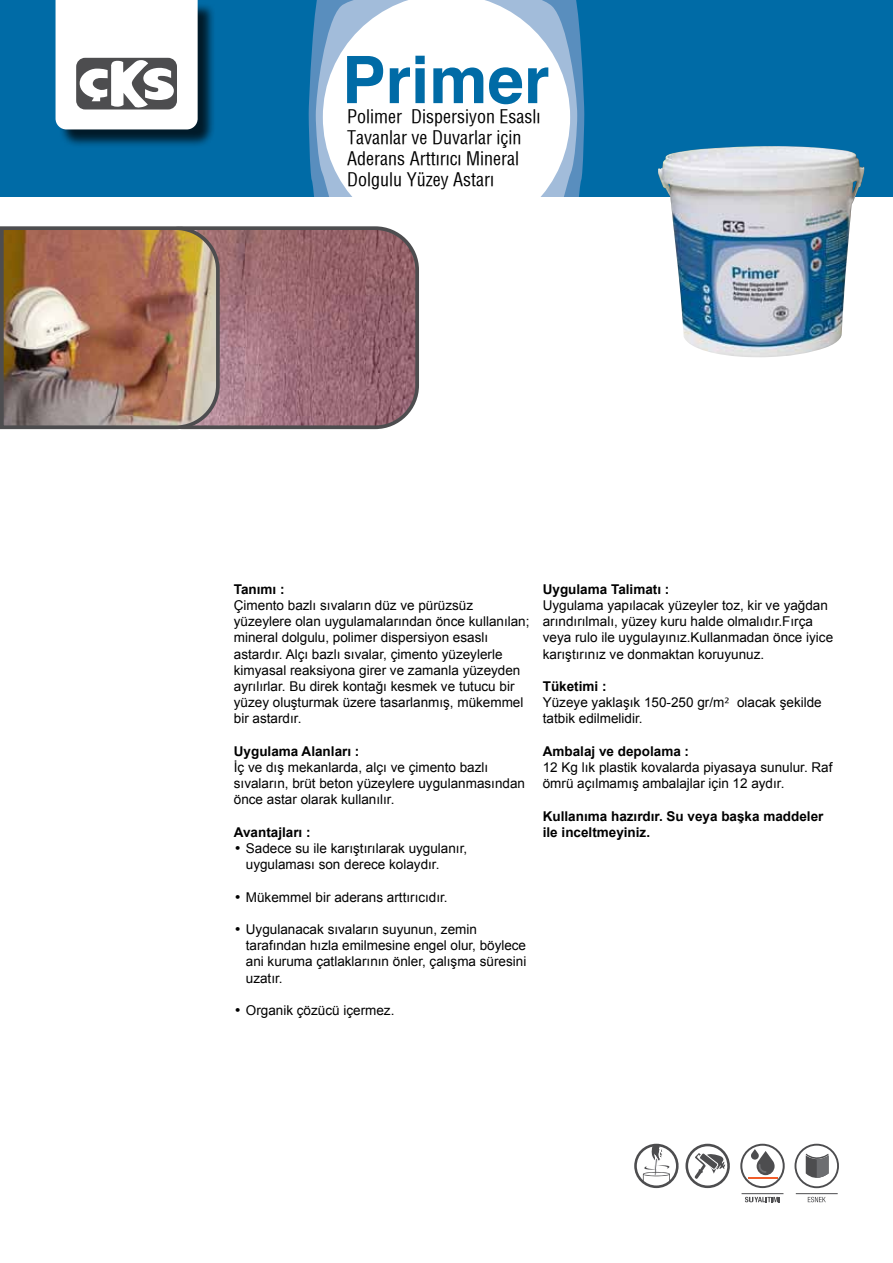
<style>
.page{position:relative;width:893px;height:1263px;background:#fff}
.page>*{position:absolute;margin:0;border:0;box-sizing:border-box;transform-origin:0 0}
.t1{font:700 65.55px "Helvetica";color:#006ba6}
.t2{font:18px/21px "Helvetica Turk Condensed";color:#000}
.t3{font:13.5px/16.2px "Arial";color:#000}
.t4{font:700 13.5px/16.2px "Arial";color:#000}
.s1{font-family:"Humanist 777 Bold BT"}
.s2{font-weight:700}
.s3{font-family:"Humanist 777 BT"}
</style>
<div class="page">
<div style="left:0;top:0;width:893px;height:196px;background:#006ba6"></div>
<svg style="left:309px;top:7px;width:275px;height:189px;fill:#598ebe"></svg>
<svg style="left:316px;top:0;width:261px;height:196px;background:#76a0c9"></svg>
<svg style="left:323px;top:0;width:247px;height:196px;background:#f0f4f9"></svg>
<div style="left:58px;top:2px;width:159px;height:146px;background:#000;opacity:.75"></div>
<svg style="left:56px;top:0;width:142px;height:129px;background:#e3e3e3"></svg>
<img style="left:658px;top:146px;width:206px;height:211px">
<div style="left:740px;top:1144px;width:45px;height:44px;border:2px solid #4d4d4f;border-radius:50%"></div>
<svg style="left:751px;top:1149px;width:24px;height:26px"></svg>
<svg style="left:745px;top:1197px;width:35px;height:5px"></svg>
<hr style="left:742px;top:1193px;width:41px;height:1px;background:#4d4d4f">
<div style="left:685px;top:1144px;width:45px;height:44px;border:3px solid #4d4d4f;border-radius:50%"></div>
<svg style="left:694px;top:1151px;width:31px;height:28px"></svg>
<svg style="left:634px;top:1143px;width:43px;height:40px"></svg>
<div style="left:634px;top:1144px;width:45px;height:44px;border:3px solid #4d4d4f;border-radius:50%"></div>
<hr style="left:748px;top:1177px;width:30px;height:2px;background:#f15d2a">
<img style="left:222px;top:231px;width:192px;height:193px">
<div style="left:139px;top:226px;width:280px;height:203px;border:4px solid #4d4d4f;border-radius:42px"></div>
<img style="left:0;top:226px;width:222px;height:204px">
<svg style="left:808px;top:1197px;width:18px;height:5px"></svg>
<div style="left:794px;top:1144px;width:45px;height:44px;border:2px solid #4d4d4f;border-radius:50%"></div>
<svg style="left:806px;top:1153px;width:23px;height:30px"></svg>
<hr style="left:796px;top:1193px;width:42px;height:1px;background:#4d4d4f">
<h1 class="t1" style="left:342px;top:27px;width:209px">Primer</h1>
<h2 class="t2" style="left:347px;top:106px;width:195px">Polimer Dispersiyon Esaslı<br>Tavanlar ve Duvarlar için<br>Aderans Arttırıcı Mineral<br>Dolgulu Yüzey Astarı</h2>
<p class="t4" style="left:234px;top:581px;width:52px">Tanımı :</p>
<p class="t3" style="left:234px;top:597px;width:297px">Çimento bazlı sıvaların düz ve pürüzsüz yüzeylere olan uygulamalarından önce kullanılan; mineral dolgulu, polimer dispersiyon esaslı astardır. Alçı bazlı sıvalar, çimento yüzeylerle kimyasal reaksiyona girer ve zamanla yüzeyden ayrılırlar. Bu direk kontağı kesmek ve tutucu bir yüzey oluşturmak üzere tasarlanmış, mükemmel bir astardır.</p>
<p class="t4" style="left:234px;top:743px;width:127px">Uygulama Alanları :</p>
<p class="t3" style="left:234px;top:759px;width:293px">İç ve dış mekanlarda, alçı ve çimento bazlı sıvaların, brüt beton yüzeylere uygulanmasından önce astar olarak kullanılır.</p>
<p class="t4" style="left:234px;top:824px;width:78px">Avantajları :</p>
<p class="t3" style="left:246px;top:840px;width:223px;text-indent:-12px"><span class="s1">•</span> Sadece su ile karıştırılarak uygulanır, uygulaması son derece kolaydır.</p>
<p class="t3" style="left:234px;top:889px;width:215px"><span class="s1">•</span> Mükemmel bir aderans arttırıcıdır.</p>
<p class="t3" style="left:246px;top:921px;width:282px;text-indent:-12px"><span class="s1">•</span> Uygulanacak sıvaların suyunun, zemin tarafından hızla emilmesine engel olur, böylece ani kuruma çatlaklarının önler, çalışma süresini uzatır.</p>
<p class="t3" style="left:234px;top:1002px;width:162px"><span class="s1">•</span> Organik çözücü içermez.</p>
<p class="t4" style="left:543px;top:581px;width:128px">Uygulama Talimatı :</p>
<p class="t3" style="left:543px;top:597px;width:292px">Uygulama yapılacak yüzeyler toz, kir ve yağdan arındırılmalı, yüzey kuru halde olmalıdır.Fırça veya rulo ile uygulayınız.Kullanmadan önce iyice karıştırınız ve donmaktan koruyunuz.</p>
<p class="t3" style="left:543px;top:678px;width:280px"><span class="s2">Tüketimi :<br></span>Yüzeye yaklaşık 150-250 gr/m<span class="s3">²</span> olacak şekilde tatbik edilmelidir.</p>
<p class="t4" style="left:543px;top:743px;width:148px">Ambalaj ve depolama :</p>
<p class="t3" style="left:543px;top:759px;width:291px">12 Kg lık plastik kovalarda piyasaya sunulur. Raf ömrü açılmamış ambalajlar için 12 aydır.</p>
<p class="t4" style="left:543px;top:808px;width:282px">Kullanıma hazırdır. Su veya başka maddeler ile inceltmeyiniz.</p>
</div>
